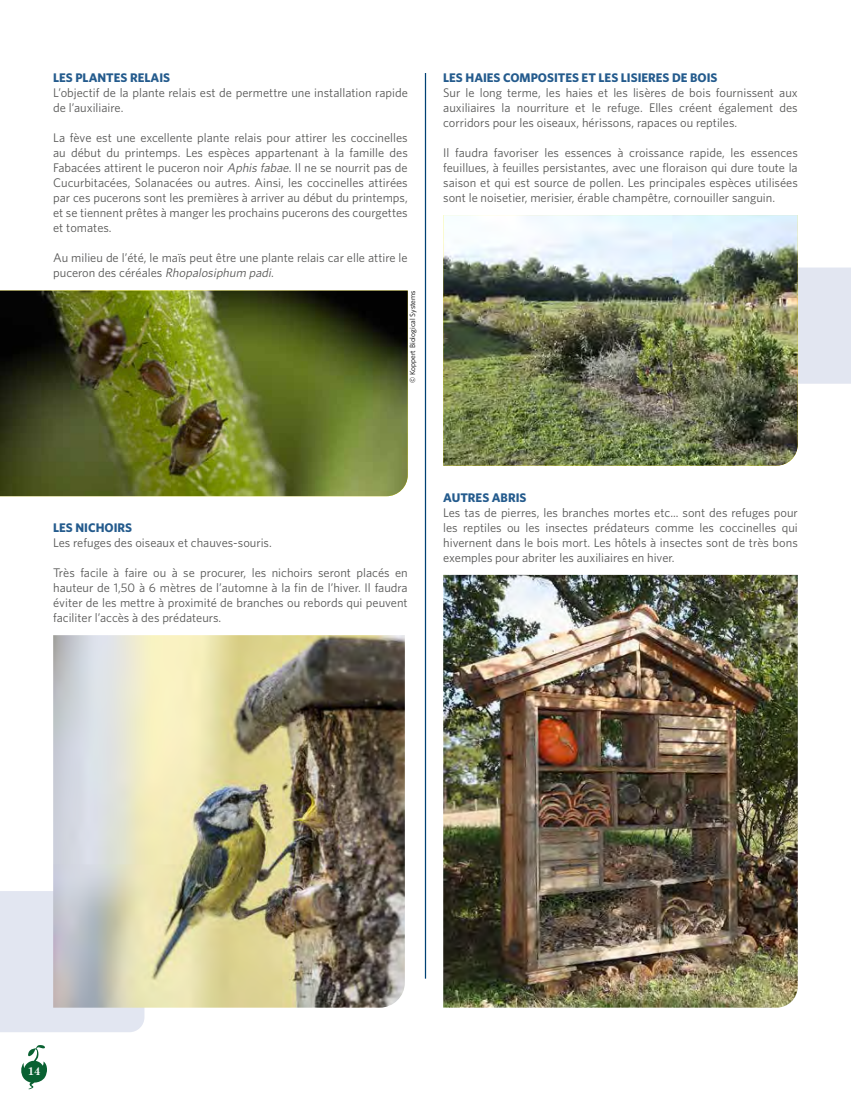
<style>
.page{position:relative;width:851px;height:1099px;background:#fff}
.page>*{position:absolute;margin:0;border:0;box-sizing:border-box;transform-origin:0 0}
.t1{font:12.5px/15px "Whitney";color:#575756;text-align:justify}
.t2{font:700 12.5px "Whitney";color:#245b8d}
.t3{font:700 11.25px "Century Schoolbook";color:#fff}
.t4{font:7.5px "Whitney";color:#000}
.s1{font-style:italic}
</style>
<div class="page">
<svg style="left:21px;top:1045px;width:26px;height:44px"></svg>
<div style="left:0;top:891px;width:144px;height:141px;background:#e2e6f1"></div>
<div style="left:797px;top:267px;width:53px;height:117px;background:#e2e6f1"></div>
<img style="left:53px;top:635px;width:352px;height:372px">
<hr style="left:425px;top:73px;width:1px;height:905px;background:#004174">
<img style="left:0;top:290px;width:407px;height:206px">
<img style="left:443px;top:215px;width:354px;height:250px">
<img style="left:443px;top:575px;width:354px;height:432px">
<p class="t2" style="left:53px;top:70px;width:118px">LES PLANTES RELAIS</p>
<p class="t1" style="left:53px;top:85px;width:356px">L’objectif de la plante relais est de permettre une installation rapide de l’auxiliaire.</p>
<p class="t1" style="left:53px;top:130px;width:356px">La fève est une excellente plante relais pour attirer les coccinelles au début du printemps. Les espèces appartenant à la famille des Fabacées attirent le puceron noir <span class="s1">Aphis fabae</span>. Il ne se nourrit pas de Cucurbitacées, Solanacées ou autres. Ainsi, les coccinelles attirées par ces pucerons sont les premières à arriver au début du printemps, et se tiennent prêtes à manger les prochains pucerons des courgettes et tomates.</p>
<p class="t1" style="left:53px;top:250px;width:356px">Au milieu de l’été, le maïs peut être une plante relais car elle attire le p u ce ro n d es cé réa l es <span class="s1">Rhopalosiphum padi</span>.</p>
<p class="t4" style="left:408px;top:383px;width:94px;rotate:-90deg">© Koppert Biological Systems</p>
<p class="t2" style="left:443px;top:70px;width:276px">LES HAIES COMPOSITES ET LES LISIERES DE BOIS</p>
<p class="t1" style="left:443px;top:85px;width:356px">Sur le long terme, les haies et les lisères de bois fournissent aux auxiliaires la nourriture et le refuge. Elles créent également des corridors pour les oiseaux, hérissons, rapaces ou reptiles.</p>
<p class="t1" style="left:443px;top:145px;width:356px">Il faudra favoriser les essences à croissance rapide, les essences feuillues, à feuilles persistantes, avec une floraison qui dure toute la saison et qui est source de pollen. Les principales espèces utilisées sont le noisetier, merisier, érable champêtre, cornouiller sanguin.</p>
<p class="t2" style="left:53px;top:520px;width:80px">LES NICHOIRS</p>
<p class="t1" style="left:53px;top:535px;width:220px">Les refuges des oiseaux et chauves-souris.</p>
<p class="t1" style="left:53px;top:565px;width:356px">Très facile à faire ou à se procurer, les nichoirs seront placés en hauteur de 1,50 à 6 mètres de l’automne à la fin de l’hiver. Il faudra éviter de les mettre à proximité de branches ou rebords qui peuvent faciliter l’accès à des prédateurs.</p>
<p class="t2" style="left:443px;top:490px;width:85px">AUTRES ABRIS</p>
<p class="t1" style="left:443px;top:505px;width:356px">Les tas de pierres, les branches mortes etc... sont des refuges pour les reptiles ou les insectes prédateurs comme les coccinelles qui hivernent dans le bois mort. Les hôtels à insectes sont de très bons exemples pour abriter les auxiliaires en hiver.</p>
<p class="t3" style="left:28px;top:1064px;width:14px">14</p>
</div>
